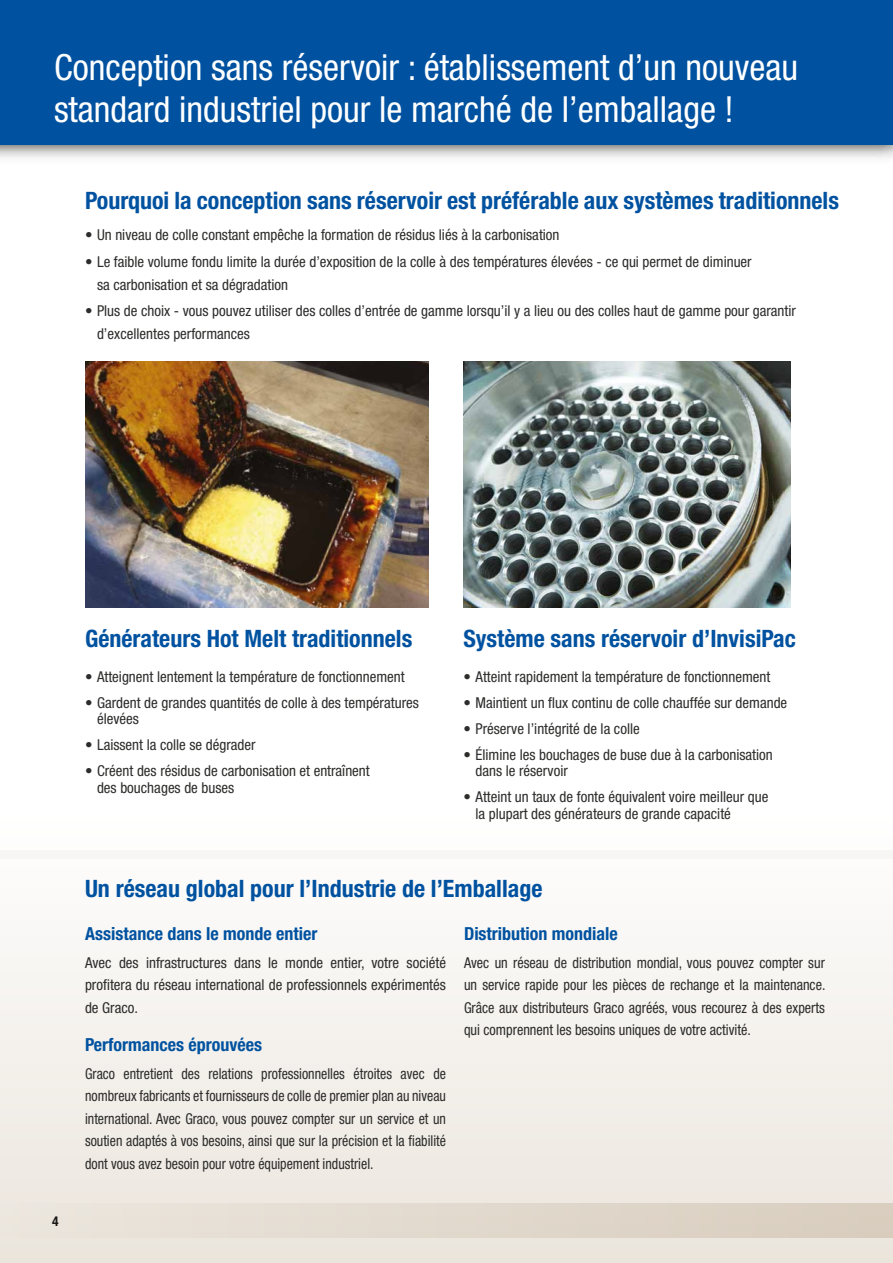
<style>
.page{position:relative;width:893px;height:1263px;background:#fff}
.page>*{position:absolute;margin:0;border:0;box-sizing:border-box;transform-origin:0 0}
.t1{font:condensed 36px/42px "Helvetica Neue LT Std";color:#fff}
.t2{font:700 condensed 24px "Helvetica Neue LT Std";color:#0052a0}
.t3{font:700 condensed 18px "Helvetica Neue LT Std";color:#0052a0}
.t4{font:condensed 15px/22.5px "Helvetica Neue LT Std";color:#2c2c2b}
.t5{font:condensed 15px/22.5px "Helvetica Neue LT Std";color:#2c2c2b;text-align:justify;scale:.93 1}
.t6{font:condensed 15px/22.5px "Helvetica Neue LT Std";color:#2c2c2b;text-align:justify;scale:.95 1}
.t7{font:700 condensed 13.5px "Helvetica Neue LT Std";color:#1a1a18}
</style>
<div class="page">
<svg style="left:0;top:950px;width:893px;height:313px"></svg>
<div style="left:0;top:0;width:893px;height:145px;background:#0052a0"></div>
<div style="left:0;top:850px;width:893px;height:9px;background:#f8f6f4"></div>
<div style="left:0;top:1203px;width:893px;height:35px;background:linear-gradient(to right,#ece6de,#d8cdbe)"></div>
<img style="left:85px;top:361px;width:343px;height:246px">
<img style="left:463px;top:362px;width:328px;height:245px">
<h1 class="t1" style="left:54px;top:46px;width:746px">Conception sans réservoir : établissement d’un nouveau standard industriel pour le marché de l’emballage !</h1>
<h2 class="t2" style="left:85px;top:185px;width:755px">Pourquoi la conception sans réservoir est préférable aux systèmes traditionnels</h2>
<p class="t4" style="left:85px;top:224px;width:476px">• Un niveau de colle constant empêche la formation de résidus liés à la carbonisation</p>
<p class="t4" style="left:97px;top:251px;width:656px;text-indent:-12px">• Le faible volume fondu limite la durée d’exposition de la colle à des températures élevées - ce qui permet de diminuer sa carbonisation et sa dégradation</p>
<p class="t4" style="left:97px;top:300px;width:700px;text-indent:-12px">• Plus de choix - vous pouvez utiliser des colles d’entrée de gamme lorsqu’il y a lieu ou des colles haut de gamme pour garantir d’excellentes performances</p>
<h2 class="t2" style="left:85px;top:623px;width:329px">Générateurs Hot Melt traditionnels</h2>
<p class="t4" style="left:85px;top:665px;width:321px">• Atteignent lentement la température de fonctionnement</p>
<p class="t4" style="left:97px;top:694px;width:323px;line-height:16.5px;text-indent:-12px">• Gardent de grandes quantités de colle à des températures élevées</p>
<p class="t4" style="left:85px;top:734px;width:172px">• Laissent la colle se dégrader</p>
<p class="t4" style="left:97px;top:763px;width:274px;line-height:16.5px;text-indent:-12px">• Créent des résidus de carbonisation et entraînent des bouchages de buses</p>
<h2 class="t2" style="left:463px;top:623px;width:334px">Système sans réservoir d’InvisiPac</h2>
<p class="t4" style="left:463px;top:665px;width:308px">• Atteint rapidement la température de fonctionnement</p>
<p class="t4" style="left:463px;top:691px;width:325px">• Maintient un flux continu de colle chauffée sur demande</p>
<p class="t4" style="left:463px;top:717px;width:178px">• Préserve l’intégrité de la colle</p>
<p class="t4" style="left:475px;top:746px;width:299px;line-height:16.5px;text-indent:-12px">• Élimine les bouchages de buse due à la carbonisation dans le réservoir</p>
<p class="t4" style="left:475px;top:788px;width:294px;line-height:16.5px;text-indent:-12px">• Atteint un taux de fonte équivalent voire meilleur que la plupart des générateurs de grande capacité</p>
<p class="t7" style="left:52px;top:1213px;width:8px">4</p>
<h2 class="t2" style="left:85px;top:874px;width:459px">Un réseau global pour l’Industrie de l’Emballage</h2>
<p class="t3" style="left:85px;top:922px;width:234px">Assistance dans le monde entier</p>
<p class="t4" style="left:85px;top:951px;width:362px;text-align:justify">Avec des infrastructures dans le monde entier, votre société profitera du réseau international de professionnels expérimentés de Graco.</p>
<p class="t3" style="left:85px;top:1033px;width:179px">Performances éprouvées</p>
<p class="t5" style="left:85px;top:1062px;width:390px">Graco entretient des relations professionnelles étroites avec de nombreux fabricants et fournisseurs de colle de premier plan au niveau international. Avec Graco, vous pouvez compter sur un service et un soutien adaptés à vos besoins, ainsi que sur la précision et la fiabilité dont vous avez besoin pour votre équipement industriel.</p>
<p class="t3" style="left:464px;top:922px;width:155px">Distribution mondiale</p>
<p class="t6" style="left:464px;top:951px;width:382px">Avec un réseau de distribution mondial, vous pouvez compter sur un service rapide pour les pièces de rechange et la maintenance.<br>Grâce aux distributeurs Graco agréés, vous recourez à des experts qui comprennent les besoins uniques de votre activité.</p>
</div>
